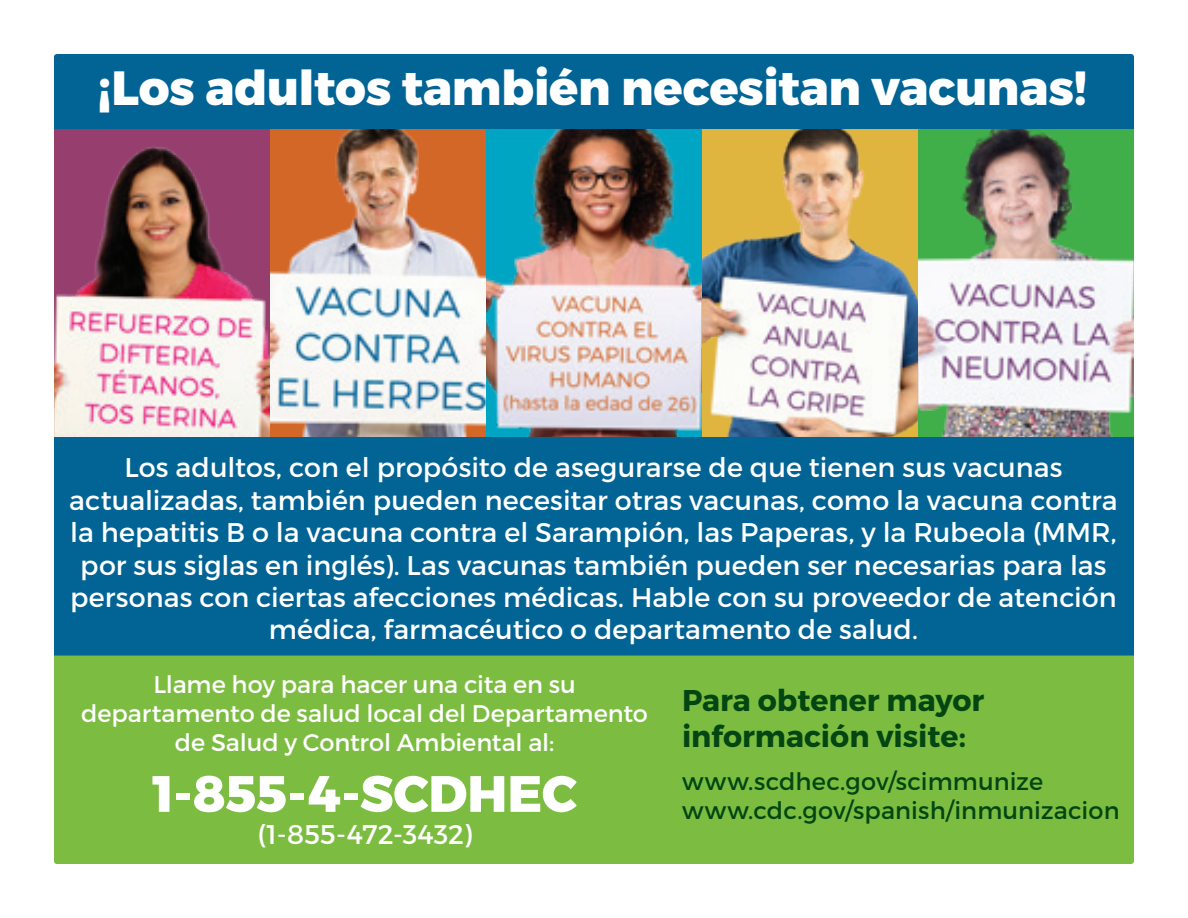
<style>
.page{position:relative;width:1188px;height:918px;background:#fff}
.page>*{position:absolute;margin:0;border:0;box-sizing:border-box;transform-origin:0 0}
.t1{font:800 51px "Montserrat";color:#fff}
.t2{font:800 48px "Montserrat";letter-spacing:-.005em;color:#fff}
.t3{font:700 30px/36px "Montserrat";color:#034612}
.t4{font:27px/32.4px "Montserrat";letter-spacing:.005em;color:#fff;text-align:center}
.t5{font:24px/28.8px "Montserrat";letter-spacing:-.005em;color:#fff;text-align:center}
.t6{font:24px/28.8px "Montserrat";letter-spacing:.005em;color:#034612}
</style>
<div class="page">
<img style="left:486px;top:129px;width:216px;height:308px">
<img style="left:54px;top:129px;width:216px;height:308px">
<img style="left:270px;top:129px;width:216px;height:308px">
<img style="left:702px;top:129px;width:216px;height:308px">
<img style="left:918px;top:129px;width:216px;height:308px">
<div style="left:54px;top:437px;width:1080px;height:219px;background:#016495"></div>
<div style="left:54px;top:54px;width:1080px;height:75px;background:#016495"></div>
<div style="left:54px;top:656px;width:1080px;height:208px;background:#7cbd41"></div>
<h2 class="t2" style="left:98px;top:58px;width:991px">¡Los adultos también necesitan vacunas!</h2>
<p class="t4" style="left:69px;top:452px;width:1050px">Los adultos, con el propósito de asegurarse de que tienen sus vacunas actualizadas, también pueden necesitar otras vacunas, como la vacuna contra la hepatitis B o la vacuna contra el Sarampión, las Paperas, y la Rubeola (MMR, por sus siglas en inglés). Las vacunas también pueden ser necesarias para las personas con ciertas afecciones médicas. Hable con su proveedor de atención médica, farmacéutico o departamento de salud.</p>
<p class="t5" style="left:81px;top:670px;width:568px">Llame hoy para hacer una cita en su departamento de salud local del Departamento de Salud y Control Ambiental al:</p>
<h1 class="t1" style="left:152px;top:762px;width:426px">1-855-4-SCDHEC</h1>
<p class="t4" style="left:258px;top:818px;width:216px">(1-855-472-3432)</p>
<p class="t3" style="left:682px;top:683px;width:304px">Para obtener mayor información visite:</p>
<p class="t6" style="left:682px;top:767px;width:439px">www.scdhec.gov/scimmunize www.cdc.gov/spanish/inmunizacion</p>
</div>
